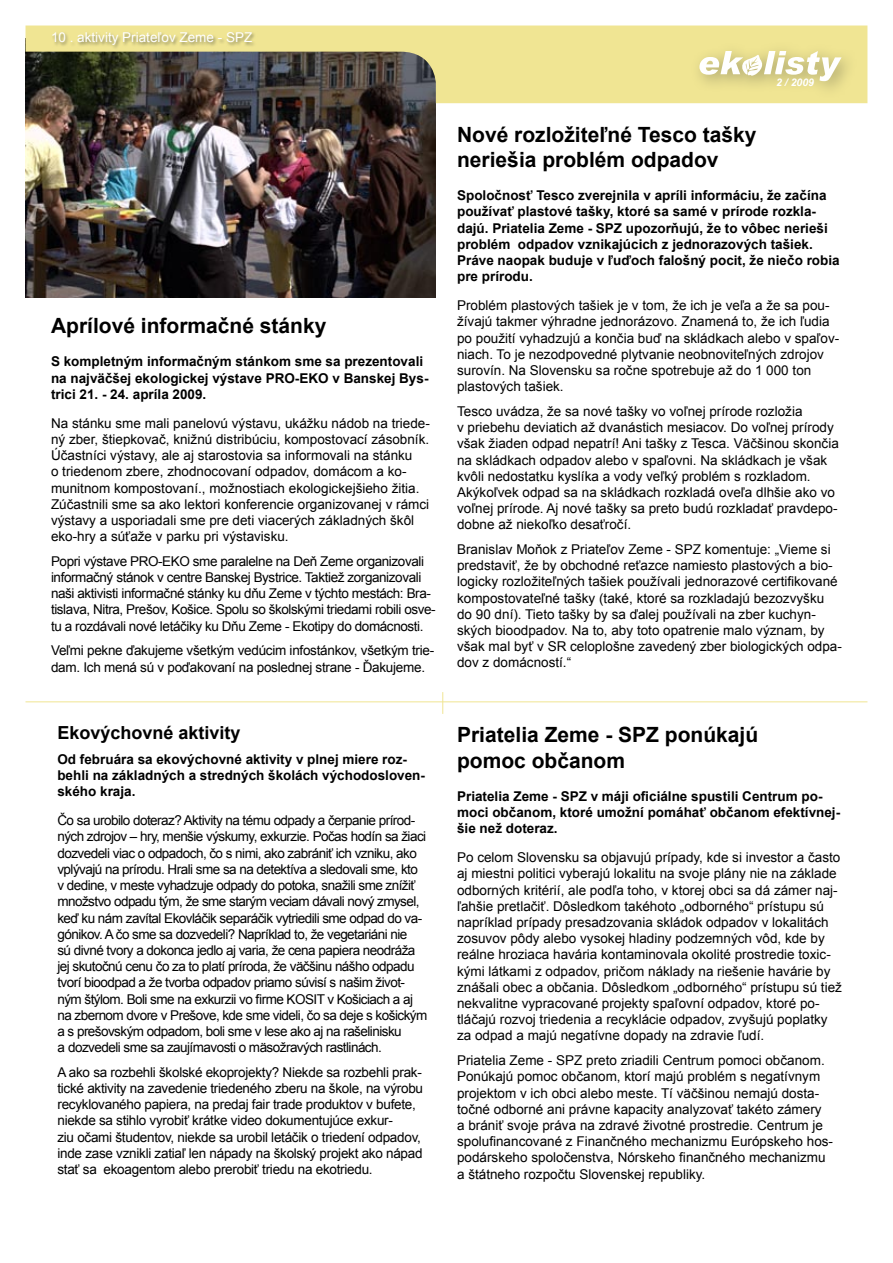
<style>
.page{position:relative;width:893px;height:1263px;background:#fff}
.page>*{position:absolute;margin:0;border:0;box-sizing:border-box;transform-origin:0 0}
.t1{font:700 21px/25.2px "Arial";color:#000}
.t2{font:700 18px "Arial";color:#000}
.t3{font:13.5px/16.2px "Arial";color:#000}
.t4{font:13.5px/16.2px "Arial";letter-spacing:-.04em;color:#000}
.t5{font:700 13.5px/16.2px "Arial";color:#000}
.t6{font:13.5px/16.2px "Arial";letter-spacing:-.02em;color:#000}
.t7{font:13.5px/16.2px "Arial";letter-spacing:-.03em;color:#000}
.t8{font:13.5px "Arial";color:#fff}
.t9{font:italic 700 10.5px "Arial";color:#fff}
</style>
<div class="page">
<img style="left:26px;top:103px;width:410px;height:195px">
<svg style="left:26px;top:26px;width:841px;height:77px;background:#ada570"></svg>
<svg style="left:52px;top:32px;width:404px;height:36px;background:#a49d6d"></svg>
<div style="left:689px;top:40px;width:177px;height:66px;background:#8c895f;opacity:.75"></div>
<svg style="left:699px;top:51px;width:143px;height:30px"></svg>
<hr style="left:26px;top:702px;width:841px;height:1px;background:#f0e593">
<svg style="left:442px;top:692px;width:1px;height:22px"></svg>
<p class="t8" style="left:51px;top:29px;width:203px">10 . aktivity Priateľov Zeme - SPZ</p>
<h1 class="t1" style="left:51px;top:314px;width:277px">Aprílové informačné stánky</h1>
<p class="t5" style="left:51px;top:354px;width:379px">S kompletným informačným stánkom sme sa prezentovali na najväčšej ekologickej výstave PRO-EKO v Banskej Bys&shy;trici 21. - 24. apríla 2009.</p>
<p class="t3" style="left:51px;top:415px;width:380px">Na stánku sme mali panelovú výstavu, ukážku nádob na triede&shy;ný zber, štiepkovač, knižnú distribúciu, kompostovací zásobník.<br>Účastníci výstavy, ale aj starostovia sa informovali na stánku<br>o triedenom zbere, zhodnocovaní odpadov, domácom a ko&shy;munitnom kompostovaní., možnostiach ekologickejšieho žitia.<br>Zúčastnili sme sa ako lektori konferencie organizovanej v rámci výstavy a usporiadali sme pre deti viacerých základných škôl eko-hry a súťaže v parku pri výstavisku.</p>
<p class="t7" style="left:51px;top:553px;width:386px">Popri výstave PRO-EKO sme paralelne na Deň Zeme organizovali informačný stánok v centre Banskej Bystrice. Taktiež zorganizovali naši aktivisti informačné stánky ku dňu Zeme v týchto mestách: Bra&shy;tislava, Nitra, Prešov, Košice. Spolu so školskými triedami robili osve&shy;tu a rozdávali nové letáčiky ku Dňu Zeme - Ekotipy do domácnosti.</p>
<p class="t6" style="left:51px;top:643px;width:385px">Veľmi pekne ďakujeme všetkým vedúcim infostánkov, všetkým trie&shy;dam. Ich mená sú v poďakovaní na poslednej strane - Ďakujeme.</p>
<h2 class="t2" style="left:57px;top:721px;width:185px">Ekovýchovné aktivity</h2>
<p class="t5" style="left:57px;top:751px;width:369px">Od februára sa ekovýchovné aktivity v plnej miere roz&shy;behli na základných a stredných školách východosloven&shy;ského kraja.</p>
<p class="t4" style="left:57px;top:812px;width:371px">Čo sa urobilo doteraz? Aktivity na tému odpady a čerpanie prírod&shy;ných zdrojov – hry, menšie výskumy, exkurzie. Počas hodín sa žiaci dozvedeli viac o odpadoch, čo s nimi, ako zabrániť ich vzniku, ako vplývajú na prírodu. Hrali sme sa na detektíva a sledovali sme, kto v dedine, v meste vyhadzuje odpady do potoka, snažili sme znížiť množstvo odpadu tým, že sme starým veciam dávali nový zmysel, keď ku nám zavítal Ekovláčik separáčik vytriedili sme odpad do va&shy;gónikov. A čo sme sa dozvedeli? Napríklad to, že vegetariáni nie<br>sú divné tvory a dokonca jedlo aj varia, že cena papiera neodráža jej skutočnú cenu čo za to platí príroda, že väčšinu nášho odpadu tvorí bioodpad a že tvorba odpadov priamo súvisí s našim život&shy;ným štýlom. Boli sme na exkurzii vo firme KOSIT v Košiciach a aj na zbernom dvore v Prešove, kde sme videli, čo sa deje s košickým a s prešovským odpadom, boli sme v lese ako aj na rašelinisku<br>a dozvedeli sme sa zaujímavosti o mäsožravých rastlinách.</p>
<p class="t6" style="left:57px;top:1064px;width:367px">A ako sa rozbehli školské ekoprojekty? Niekde sa rozbehli prak&shy;tické aktivity na zavedenie triedeného zberu na škole, na výrobu recyklovaného papiera, na predaj fair trade produktov v bufete, niekde sa stihlo vyrobiť krátke video dokumentujúce exkur-<br>ziu očami študentov, niekde sa urobil letáčik o triedení odpadov, inde zase vznikli zatiaľ len nápady na školský projekt ako nápad stať sa ekoagentom alebo prerobiť triedu na ekotriedu.</p>
<p class="t9" style="left:776px;top:75px;width:39px">2 / 2009</p>
<h1 class="t1" style="left:457px;top:122px;width:301px">Nové rozložiteľné Tesco tašky neriešia problém odpadov</h1>
<p class="t5" style="left:457px;top:188px;width:384px">Spoločnosť Tesco zverejnila v apríli informáciu, že začína používať plastové tašky, ktoré sa samé v prírode rozkla&shy;dajú. Priatelia Zeme - SPZ upozorňujú, že to vôbec nerieši problém odpadov vznikajúcich z jednorazových tašiek.<br>Práve naopak buduje v ľuďoch falošný pocit, že niečo robia pre prírodu.</p>
<p class="t3" style="left:457px;top:297px;width:384px">Problém plastových tašiek je v tom, že ich je veľa a že sa pou&shy;žívajú takmer výhradne jednorázovo. Znamená to, že ich ľudia po použití vyhadzujú a končia buď na skládkach alebo v spaľov&shy;niach. To je nezodpovedné plytvanie neobnoviteľných zdrojov surovín. Na Slovensku sa ročne spotrebuje až do 1 000 ton plastových tašiek.</p>
<p class="t3" style="left:457px;top:403px;width:383px">Tesco uvádza, že sa nové tašky vo voľnej prírode rozložia<br>v priebehu deviatich až dvanástich mesiacov. Do voľnej prírody však žiaden odpad nepatrí! Ani tašky z Tesca. Väčšinou skončia na skládkach odpadov alebo v spaľovni. Na skládkach je však kvôli nedostatku kyslíka a vody veľký problém s rozkladom.<br>Akýkoľvek odpad sa na skládkach rozkladá oveľa dlhšie ako vo voľnej prírode. Aj nové tašky sa preto budú rozkladať pravdepo&shy;dobne až niekoľko desaťročí.</p>
<p class="t3" style="left:457px;top:541px;width:386px">Branislav Moňok z Priateľov Zeme - SPZ komentuje: „Vieme si predstaviť, že by obchodné reťazce namiesto plastových a bio&shy;logicky rozložiteľných tašiek používali jednorazové certifikované kompostovateľné tašky (také, ktoré sa rozkladajú bezozvyšku do 90 dní). Tieto tašky by sa ďalej používali na zber kuchyn&shy;ských bioodpadov. Na to, aby toto opatrenie malo význam, by však mal byť v SR celoplošne zavedený zber biologických odpa&shy;dov z domácností.“</p>
<h1 class="t1" style="left:457px;top:723px;width:303px">Priatelia Zeme - SPZ ponúkajú pomoc občanom</h1>
<p class="t5" style="left:457px;top:788px;width:385px">Priatelia Zeme - SPZ v máji oficiálne spustili Centrum po&shy;moci občanom, ktoré umožní pomáhať občanom efektívnej&shy;šie než doteraz.</p>
<p class="t3" style="left:457px;top:849px;width:386px">Po celom Slovensku sa objavujú prípady, kde si investor a často aj miestni politici vyberajú lokalitu na svoje plány nie na základe odborných kritérií, ale podľa toho, v ktorej obci sa dá zámer naj&shy;ľahšie pretlačiť. Dôsledkom takéhoto „odborného“ prístupu sú napríklad prípady presadzovania skládok odpadov v lokalitách zosuvov pôdy alebo vysokej hladiny podzemných vôd, kde by reálne hroziaca havária kontaminovala okolité prostredie toxic&shy;kými látkami z odpadov, pričom náklady na riešenie havárie by znášali obec a občania. Dôsledkom „odborného“ prístupu sú tiež nekvalitne vypracované projekty spaľovní odpadov, ktoré po&shy;tláčajú rozvoj triedenia a recyklácie odpadov, zvyšujú poplatky za odpad a majú negatívne dopady na zdravie ľudí.</p>
<p class="t3" style="left:457px;top:1052px;width:377px">Priatelia Zeme - SPZ preto zriadili Centrum pomoci občanom.<br>Ponúkajú pomoc občanom, ktorí majú problém s negatívnym projektom v ich obci alebo meste. Tí väčšinou nemajú dosta&shy;točné odborné ani právne kapacity analyzovať takéto zámery<br>a brániť svoje práva na zdravé životné prostredie. Centrum je spolufinancované z Finančného mechanizmu Európskeho hos&shy;podárskeho spoločenstva, Nórskeho finančného mechanizmu a štátneho rozpočtu Slovenskej republiky.</p>
</div>
